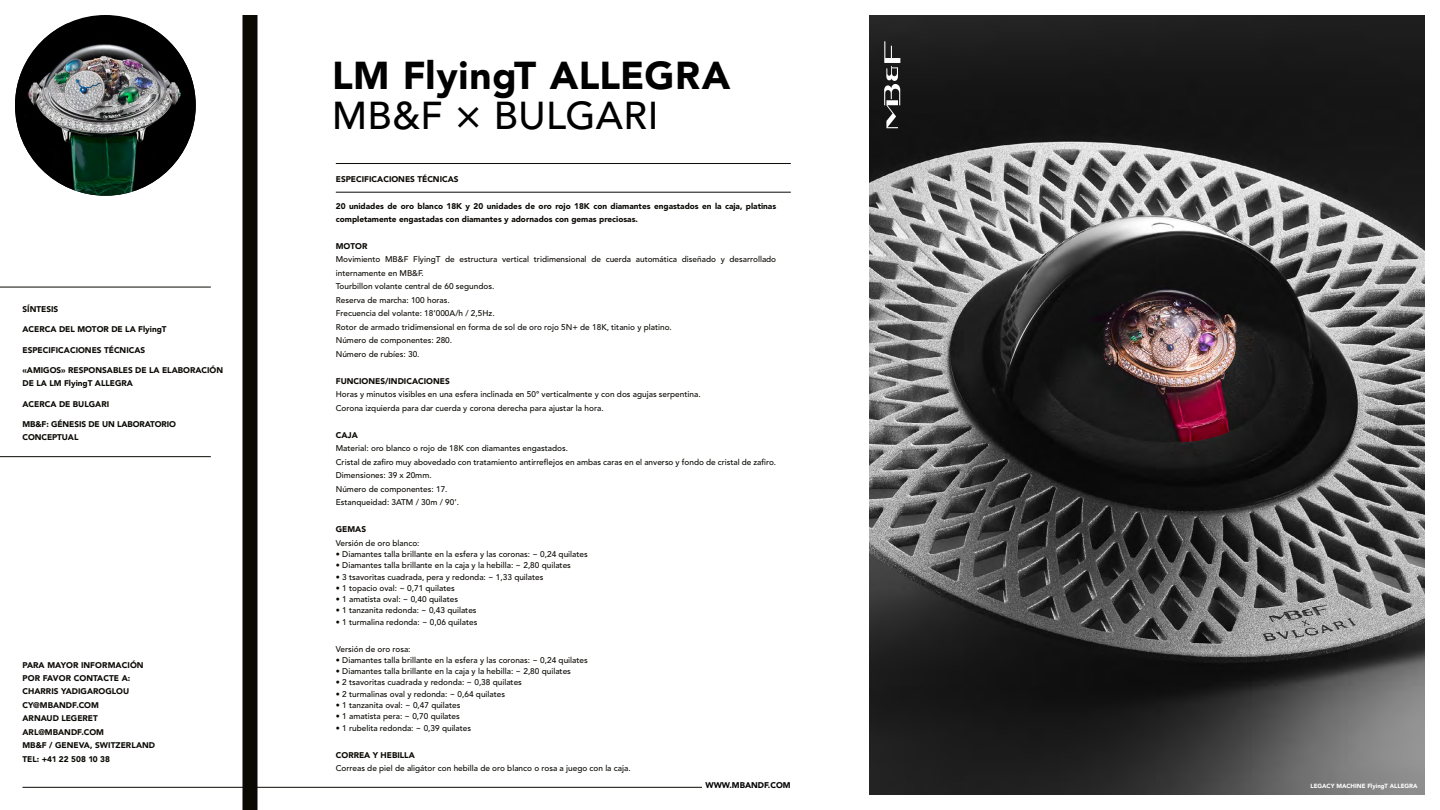
<style>
.page{position:relative;width:1440px;height:810px;background:#fff}
.page>*{position:absolute;margin:0;border:0;box-sizing:border-box;transform-origin:0 0}
.t1{font:900 38.62px "Avenir LT Std";letter-spacing:.01em;color:#000}
.t2{font:500 38.62px "Avenir LT Std";letter-spacing:.01em;color:#000}
.t3{font:500 8.25px/13.5px "Avenir LT Std";color:#0b0904}
.t4{font:900 8.25px/13.5px "Avenir LT Std";color:#0b0904}
.t5{font:900 8.25px/13.5px "Avenir";color:#0b0904}
.t6{font:900 8.25px "Avenir LT Std";color:#000}
.t7{font:900 6px "Avenir LT Std";color:#fff}
</style>
<div class="page">
<hr style="left:22px;top:787px;width:680px;height:1px;background:#0b0904">
<hr style="left:336px;top:163px;width:455px;height:1px;background:#0b0904">
<img style="left:15px;top:24px;width:181px;height:172px">
<div style="left:242px;top:15px;width:15px;height:795px;background:#0b0904"></div>
<hr style="left:0;top:287px;width:211px;height:1px;background:#0b0904">
<hr style="left:0;top:456px;width:211px;height:1px;background:#0b0904">
<hr style="left:336px;top:192px;width:455px;height:1px;background:#0b0904">
<svg style="left:869px;top:15px;width:556px;height:780px;background:#464545"></svg>
<p class="t4" style="left:22px;top:302px;width:37px">SÍNTESIS</p>
<p class="t4" style="left:22px;top:323px;width:146px">ACERCA DEL MOTOR DE LA FlyingT</p>
<p class="t4" style="left:22px;top:343px;width:124px">ESPECIFICACIONES TÉCNICAS</p>
<p class="t4" style="left:22px;top:363px;width:202px">«AMIGOS» RESPONSABLES DE LA ELABORACIÓN<br>DE LA LM FlyingT ALLEGRA</p>
<p class="t4" style="left:22px;top:397px;width:88px">ACERCA DE BULGARI</p>
<p class="t4" style="left:22px;top:417px;width:155px">MB&amp;F: GÉNESIS DE UN LABORATORIO<br>CONCEPTUAL</p>
<p class="t4" style="left:22px;top:658px;width:123px">PARA MAYOR INFORMACIÓN<br>POR FAVOR CONTACTE A:</p>
<p class="t5" style="left:22px;top:685px;width:134px">CHARRIS YADIGAROGLOU<br>CY@MBANDF.COM<br>ARNAUD LEGERET<br>ARL@MBANDF.COM<br>MB&amp;F / GENEVA, SWITZERLAND<br>TEL: +41 22 508 10 38</p>
<h1 class="t1" style="left:332px;top:52px;width:400px">LM FlyingT ALLEGRA</h1>
<h1 class="t2" style="left:332px;top:94px;width:328px">MB&amp;F × BULGARI</h1>
<p class="t4" style="left:336px;top:172px;width:124px">ESPECIFICACIONES TÉCNICAS</p>
<p class="t4" style="left:336px;top:199px;width:442px">20 unidades de oro blanco 18K y 20 unidades de oro rojo 18K con diamantes engastados en la caja, platinas completamente engastadas con diamantes y adornados con gemas preciosas.</p>
<p class="t4" style="left:336px;top:239px;width:33px">MOTOR</p>
<p class="t3" style="left:336px;top:253px;width:442px">Movimiento MB&amp;F FlyingT de estructura vertical tridimensional de cuerda automática diseñado y desarrollado internamente en MB&amp;F.<br>Tourbillon volante central de 60 segundos.<br>Reserva de marcha: 100 horas.<br>Frecuencia del volante: 18’000A/h / 2,5Hz.<br>Rotor de armado tridimensional en forma de sol de oro rojo 5N+ de 18K, titanio y platino.<br>Número de componentes: 280.<br>Número de rubíes: 30.</p>
<p class="t4" style="left:336px;top:374px;width:115px">FUNCIONES/INDICACIONES</p>
<p class="t3" style="left:336px;top:388px;width:366px">Horas y minutos visibles en una esfera inclinada en 50° verticalmente y con dos agujas serpentina.<br>Corona izquierda para dar cuerda y corona derecha para ajustar la hora.</p>
<p class="t4" style="left:336px;top:428px;width:24px">CAJA</p>
<p class="t3" style="left:336px;top:442px;width:442px">Material: oro blanco o rojo de 18K con diamantes engastados.<br>Cristal de zafiro muy abovedado con tratamiento antirreflejos en ambas caras en el anverso y fondo de cristal de zafiro.<br>Dimensiones: 39 x 20mm.<br>Número de componentes: 17.<br>Estanqueidad: 3ATM / 30m / 90’.</p>
<p class="t4" style="left:336px;top:523px;width:32px">GEMAS</p>
<p class="t3" style="left:336px;top:537px;width:85px">Versión de oro blanco:</p>
<p class="t3" style="left:336px;top:548px;width:253px">• Diamantes talla brillante en la esfera y las coronas: ~ 0,24 quilates</p>
<p class="t3" style="left:336px;top:559px;width:237px">• Diamantes talla brillante en la caja y la hebilla: ~ 2,80 quilates</p>
<p class="t3" style="left:336px;top:570px;width:209px">• 3 tsavoritas cuadrada, pera y redonda: ~ 1,33 quilates</p>
<p class="t3" style="left:336px;top:582px;width:120px">• 1 topacio oval: ~ 0,71 quilates</p>
<p class="t3" style="left:336px;top:593px;width:124px">• 1 amatista oval: ~ 0,40 quilates</p>
<p class="t3" style="left:336px;top:604px;width:142px">• 1 tanzanita redonda: ~ 0,43 quilates</p>
<p class="t3" style="left:336px;top:615px;width:143px">• 1 turmalina redonda: ~ 0,06 quilates</p>
<p class="t3" style="left:336px;top:642px;width:76px">Versión de oro rosa:</p>
<p class="t3" style="left:336px;top:654px;width:253px">• Diamantes talla brillante en la esfera y las coronas: ~ 0,24 quilates</p>
<p class="t3" style="left:336px;top:665px;width:237px">• Diamantes talla brillante en la caja y la hebilla: ~ 2,80 quilates</p>
<p class="t3" style="left:336px;top:676px;width:188px">• 2 tsavoritas cuadrada y redonda: ~ 0,38 quilates</p>
<p class="t3" style="left:336px;top:687px;width:171px">• 2 turmalinas oval y redonda: ~ 0,64 quilates</p>
<p class="t3" style="left:336px;top:699px;width:126px">• 1 tanzanita oval: ~ 0,47 quilates</p>
<p class="t3" style="left:336px;top:710px;width:126px">• 1 amatista pera: ~ 0,70 quilates</p>
<p class="t3" style="left:336px;top:721px;width:137px">• 1 rubelita redonda: ~ 0,39 quilates</p>
<p class="t4" style="left:336px;top:748px;width:80px">CORREA Y HEBILLA</p>
<p class="t3" style="left:336px;top:762px;width:296px">Correas de piel de aligátor con hebilla de oro blanco o rosa a juego con la caja.</p>
<p class="t6" style="left:705px;top:780px;width:87px">WWW.MBANDF.COM</p>
<p class="t7" style="left:1299px;top:782px;width:120px">LEGACY MACHINE FlyinglyingT ALLEGRA</p>
<p class="t7" style="left:1310px;top:782px;width:109px">LEGACY MACHINE F T LAPIS LAZULI</p>
</div>
